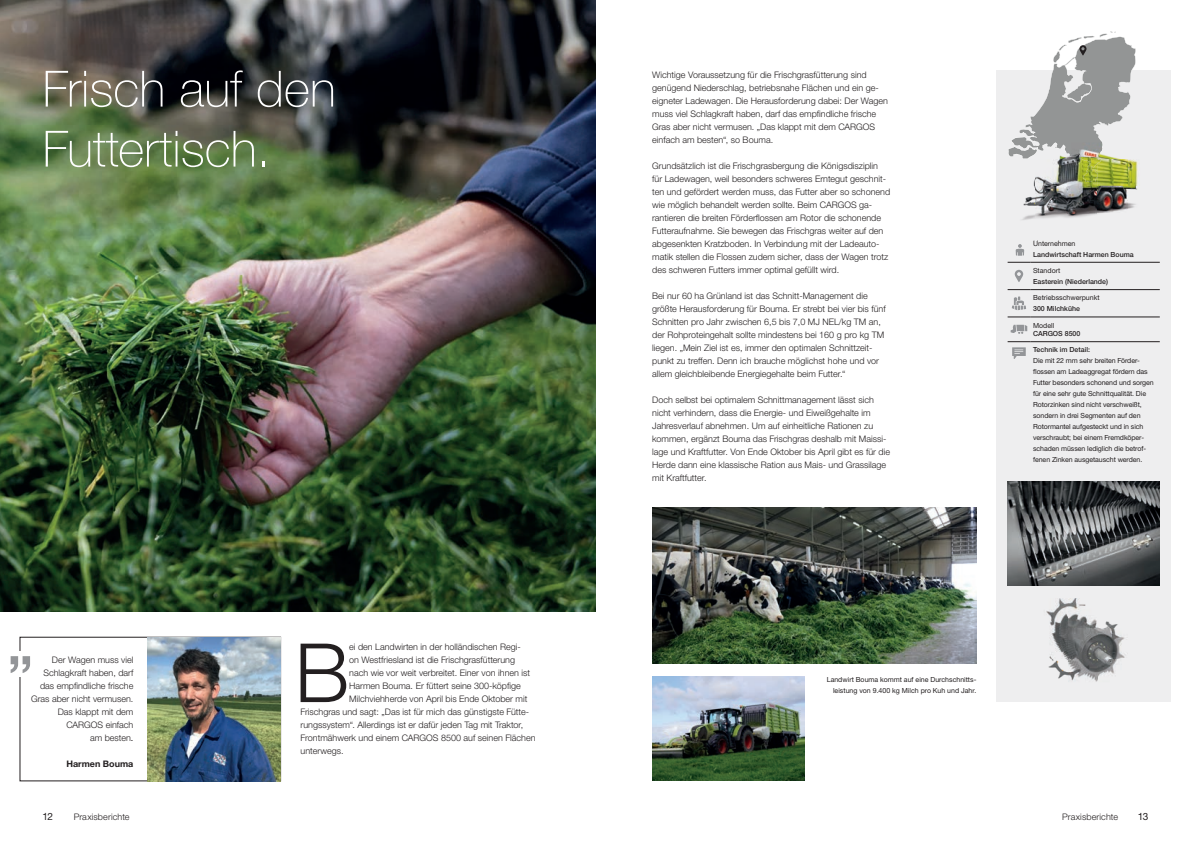
<style>
.page{position:relative;width:1191px;height:842px;background:#fff}
.page>*{position:absolute;margin:0;border:0;box-sizing:border-box;transform-origin:0 0}
.t1{font:300 81.8px "CLAAS Helvetica Neue";color:#231f20}
.t2{font:100 50px/60px "CLAAS Helvetica Neue";color:#fff}
.t3{font:10px "CLAAS Helvetica Neue";color:#231f20}
.t4{font:300 9px/13px "CLAAS Helvetica Neue";color:#231f20}
.t5{font:700 9px "CLAAS Helvetica Neue";color:#231f20}
.t6{font:7px/11px "CLAAS Helvetica Neue";letter-spacing:-.01em;color:#231f20}
.t7{font:500 7px "CLAAS Helvetica Neue";color:#231f20}
.s1{font-weight:400}
</style>
<div class="page">
<img style="left:0;top:0;width:595px;height:611px">
<div style="left:996px;top:71px;width:175px;height:631px;background:#eeeeef"></div>
<svg style="left:1007px;top:262px;width:23px;height:1px"></svg>
<hr style="left:1030px;top:262px;width:129px;height:1px;background:#231f20">
<svg style="left:1007px;top:289px;width:23px;height:1px"></svg>
<hr style="left:1030px;top:289px;width:129px;height:1px;background:#231f20">
<svg style="left:1007px;top:317px;width:23px;height:1px"></svg>
<hr style="left:1030px;top:317px;width:129px;height:1px;background:#231f20">
<hr style="left:1030px;top:341px;width:129px;height:1px;background:#231f20">
<svg style="left:1015px;top:244px;width:9px;height:12px"></svg>
<svg style="left:1014px;top:270px;width:9px;height:12px"></svg>
<svg style="left:1011px;top:296px;width:15px;height:14px"></svg>
<svg style="left:1010px;top:325px;width:17px;height:9px"></svg>
<svg style="left:1007px;top:341px;width:23px;height:18px"></svg>
<img style="left:652px;top:676px;width:152px;height:104px">
<img style="left:652px;top:507px;width:324px;height:156px">
<img style="left:148px;top:637px;width:133px;height:144px">
<svg style="left:11px;top:656px;width:19px;height:17px"></svg>
<img style="left:1022px;top:182px;width:13px;height:59px">
<img style="left:1035px;top:182px;width:31px;height:59px">
<img style="left:1066px;top:160px;width:72px;height:58px">
<svg style="left:1008px;top:31px;width:127px;height:151px"></svg>
<img style="left:1007px;top:481px;width:152px;height:104px">
<img style="left:1046px;top:598px;width:79px;height:84px">
<h2 class="t2" style="left:43px;top:60px;width:295px">Frisch auf den<br>Futtertisch.</h2>
<p class="t4" style="left:31px;top:653px;width:104px;text-align:right">Der Wagen muss viel<br>Schlagkraft haben, darf das empfindliche frische<br>Gras aber nicht ver musen.<br>Das klappt mit dem<br>CARGOS einfach<br>am besten<span class="s1">.</span></p>
<p class="t5" style="left:66px;top:758px;width:68px">Harmen Bouma</p>
<h1 class="t1" style="left:295px;top:620px;width:56px">B</h1>
<p class="t4" style="left:349px;top:640px;width:173px">ei den Landwirten in der holländischen Regi-</p>
<p class="t4" style="left:349px;top:653px;width:167px">on Westfriesland ist die Frischgrasfütterung</p>
<p class="t4" style="left:349px;top:666px;width:182px">nach wie vor weit verbreitet. Einer von ihnen ist</p>
<p class="t4" style="left:349px;top:679px;width:173px">Harmen Bouma. Er füttert seine 300-köpfige</p>
<p class="t4" style="left:349px;top:692px;width:180px">Milchviehherde von April bis Ende Oktober mit</p>
<p class="t4" style="left:300px;top:705px;width:230px">Frischgras und sagt: „Das ist für mich das günstigste Fütte-</p>
<p class="t4" style="left:300px;top:718px;width:224px">rungssystem“. Allerdings ist er dafür jeden Tag mit Traktor,</p>
<p class="t4" style="left:300px;top:731px;width:236px">Frontmähwerk und einem CARGOS 8500 auf seinen Flächen</p>
<p class="t4" style="left:300px;top:744px;width:44px">unterwegs.</p>
<p class="t4" style="left:652px;top:68px;width:237px">Wichtige Voraussetzung für die Frischgrasfütterung sind genügend Niederschlag, betriebsnahe Flächen und ein ge&shy;eigneter Ladewagen. Die Herausforderung dabei: Der Wagen muss viel Schlagkraft haben, darf das empfindliche frische Gras aber nicht vermusen. „Das klappt mit dem CARGOS einfach am besten“, so Bouma.</p>
<p class="t4" style="left:652px;top:159px;width:239px">Grundsätzlich ist die Frischgrasbergung die Königsdisziplin für Ladewagen, weil besonders schweres Erntegut geschnit&shy;ten und gefördert werden muss, das Futter aber so schonend wie möglich behandelt werden sollte. Beim CARGOS ga&shy;rantieren die breiten Förderflossen am Rotor die schonende Futteraufnahme. Sie bewegen das Frischgras weiter auf den abgesenkten Kratzboden. In Verbindung mit der Ladeauto&shy;matik stellen die Flossen zudem sicher, dass der Wagen trotz des schweren Futters immer optimal gefüllt wird.</p>
<p class="t4" style="left:652px;top:289px;width:235px">Bei nur 60 ha Grünland ist das Schnitt-Management die größte Herausforderung für Bouma. Er strebt bei vier bis fünf Schnitten pro Jahr zwischen 6,5 bis 7,0 MJ NEL/kg TM an, der Rohproteingehalt sollte mindestens bei 160 g pro kg TM liegen. „Mein Ziel ist es, immer den optimalen Schnittzeit&shy;punkt zu treffen. Denn ich brauche möglichst hohe und vor allem gleichbleibende Energiegehalte beim Futter.“</p>
<p class="t4" style="left:652px;top:393px;width:239px">Doch selbst bei optimalem Schnittmanagement lässt sich nicht verhindern, dass die Energie- und Eiweißgehalte im Jahresverlauf abnehmen. Um auf einheitliche Rationen zu kommen, ergänzt Bouma das Frischgras deshalb mit Maissi&shy;lage und Kraftfutter. Von Ende Oktober bis April gibt es für die Herde dann eine klassische Ration aus Mais- und Grassilage mit Kraftfutter.</p>
<p class="t6" style="left:1033px;top:238px;width:44px">Unternehmen</p>
<p class="t7" style="left:1033px;top:250px;width:102px">Landwirtschaft Harmen Bouma</p>
<p class="t6" style="left:1033px;top:265px;width:29px">Standort</p>
<p class="t7" style="left:1033px;top:277px;width:76px">Easterein (Niederlande)</p>
<p class="t6" style="left:1033px;top:292px;width:68px">Betriebsschwerpunkt</p>
<p class="t7" style="left:1033px;top:304px;width:48px">300 Milchkühe</p>
<p class="t6" style="left:1033px;top:320px;width:23px">Modell</p>
<p class="t7" style="left:1033px;top:329px;width:49px">CARGOS 8500</p>
<p class="t7" style="left:1033px;top:345px;width:58px">Technik im Detail:</p>
<p class="t6" style="left:1033px;top:355px;width:122px">Die mit 22 mm sehr breiten Förder&shy;flossen am Ladeaggregat fördern das Futter besonders schonend und sorgen für eine sehr gute Schnittqualität. Die Rotorzinken sind nicht verschweißt, sondern in drei Segmenten auf den Rotormantel aufgesteckt und in sich verschraubt; bei einem Fremdköper&shy;schaden müssen lediglich die betrof&shy;fenen Zinken ausgetauscht werden.</p>
<p class="t6" style="left:826px;top:674px;width:151px;text-align:right">Landwirt Bouma kommt auf eine Durchschnitts&shy;leistung von 9.400 kg Milch pro Kuh und Jahr.</p>
<p class="t3" style="left:43px;top:810px;width:12px">12</p>
<p class="t4" style="left:74px;top:810px;width:57px">Praxisberichte</p>
<p class="t4" style="left:1062px;top:810px;width:57px">Praxisberichte</p>
<p class="t3" style="left:1137px;top:810px;width:12px">13</p>
</div>
